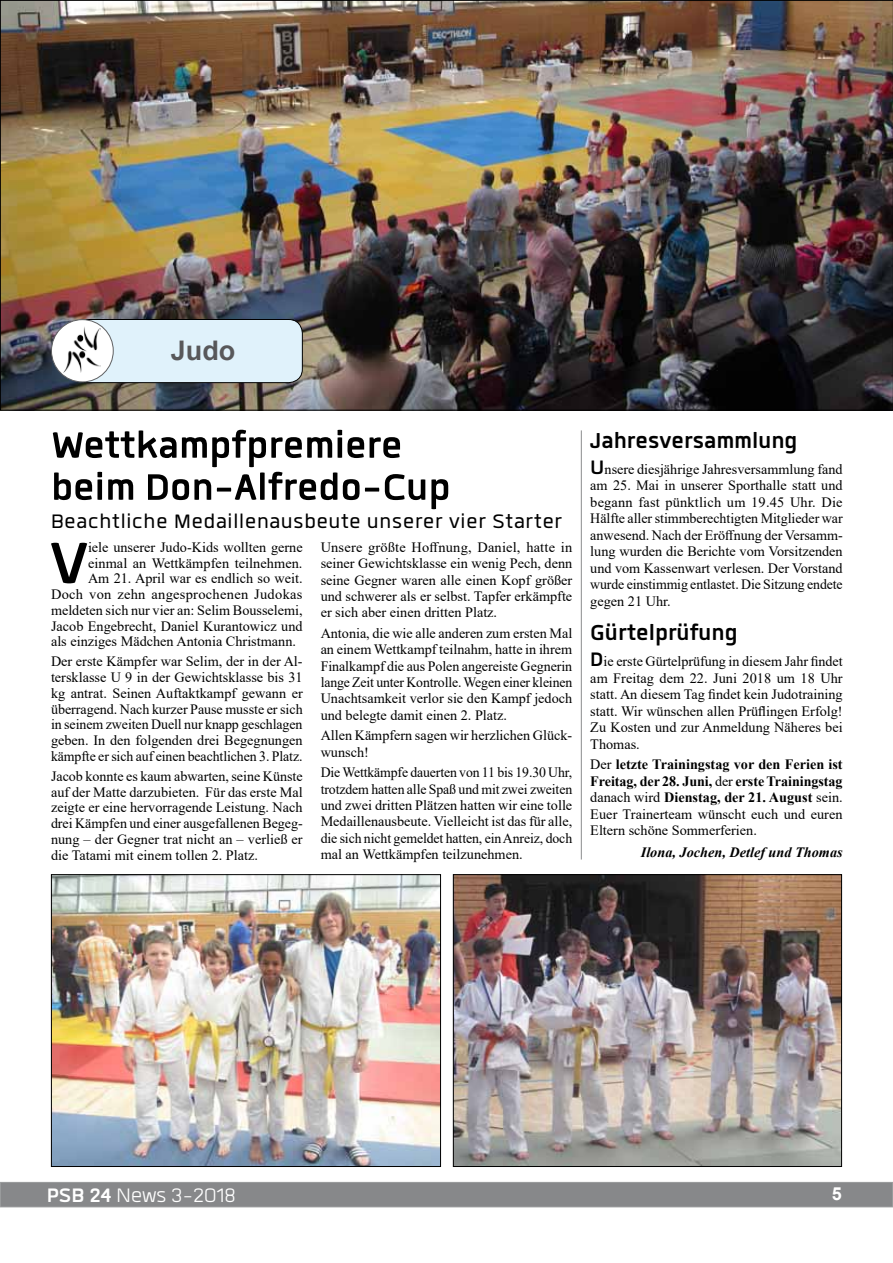
<style>
.page{position:relative;width:893px;height:1263px;background:#fff}
.page>*{position:absolute;margin:0;border:0;box-sizing:border-box;transform-origin:0 0}
.t1{font:700 81.3px "Quan";color:#000}
.t2{font:700 51px/42px "Quan";color:#000}
.t3{font:700 30px "Quan";color:#000}
.t4{font:27px "Quan";letter-spacing:.03em;color:#000}
.t5{font:27px "Quan";color:#fff}
.t6{font:700 27px "Arial";color:#58585a}
.t7{font:700 18px "Arial";color:#fff}
.t8{font:14.25px/16.4px "Times New Roman";color:#000;text-align:justify}
.t9{font:700 14.25px/16.5px "Times New Roman";letter-spacing:-.005em;color:#000;text-align:justify}
.t10{font:14.25px "Times New Roman";letter-spacing:.02em;color:#000}
.t11{font:italic 700 14.25px "Times New Roman";color:#000}
.s1{font-family:"Quan";font-weight:700;font-size:27px}
.s2{font-weight:400}
.s3{font-weight:700}
</style>
<div class="page">
<div style="left:0;top:1182px;width:893px;height:25px;background:#87888a"></div>
<div style="left:0;top:1182px;width:893px;height:25px;border:1px solid #9c9e9f"></div>
<img style="left:2px;top:2px;width:889px;height:406px">
<img style="left:53px;top:876px;width:386px;height:289px">
<div style="left:51px;top:874px;width:390px;height:293px;border:1px solid #000"></div>
<img style="left:455px;top:876px;width:385px;height:289px">
<div style="left:453px;top:874px;width:389px;height:293px;border:1px solid #000"></div>
<div style="left:73px;top:319px;width:229px;height:64px;background:#e0f2fb;border-radius:14px"></div>
<div style="left:73px;top:319px;width:230px;height:64px;border:1px solid #000;border-radius:14px"></div>
<div style="left:51px;top:320px;width:62px;height:62px;background:#fff;border-radius:50%"></div>
<div style="left:51px;top:319px;width:63px;height:63px;border:1px solid #606163;border-radius:50%"></div>
<img style="left:63px;top:327px;width:38px;height:46px">
<hr style="left:581px;top:430px;width:1px;height:429px;background:#8b8c8e">
<h3 class="t6" style="left:171px;top:331px;width:66px">Judo</h3>
<h2 class="t2" style="left:51px;top:423px;width:401px">Wettkampfpremiere beim Don-Alfredo-Cup</h2>
<h3 class="t3" style="left:590px;top:426px;width:209px">Jahresversammlung</h3>
<p class="t8" style="left:590px;top:460px;width:254px"><span class="s1">U</span>nsere diesjährige Jahresversammlung fand am 25. Mai in unserer Sporthalle statt und begann fast pünktlich um 19.45 Uhr. Die Hälfte aller stimmberechtigten Mitglieder war anwesend. Nach der Eröffnung der Versamm&shy;lung wurden die Berichte vom Vorsitzenden und vom Kassenwart verlesen. Der Vorstand wurde einstimmig entlastet. Die Sitzung endete gegen 21 Uhr.</p>
<h3 class="t3" style="left:590px;top:618px;width:149px">Gürtelprüfung</h3>
<p class="t8" style="left:590px;top:652px;width:254px"><span class="s1">D</span>ie erste Gürtelprüfung in diesem Jahr findet am Freitag dem 22. Juni 2018 um 18 Uhr statt. An diesem Tag findet kein Judotraining statt. Wir wünschen allen Prüflingen Erfolg!<br>Zu Kosten und zur Anmeldung Näheres bei Thomas.</p>
<p class="t9" style="left:590px;top:756px;width:254px"><span class="s2">Der</span> letzte Trainingstag vor den Ferien ist Freitag, der 28. Juni, <span class="s2">der</span> erste Trainingstag <span class="s2">danach wird</span> Dienstag, der 21. August <span class="s2">sein.<br>Euer Trainerteam wünscht euch und euren Eltern schöne Sommerferien.</span></p>
<p class="t11" style="left:641px;top:842px;width:203px">Ilona, Jochen, Detlef und Thomas</p>
<h3 class="t4" style="left:51px;top:509px;width:512px">Beachtliche Medaillenausbeute unserer vier Starter</h3>
<p class="t8" style="left:321px;top:538px;width:253px">Unsere größte Hoffnung, Daniel, hatte in seiner Gewichtsklasse ein wenig Pech, denn seine Gegner waren alle einen Kopf größer und schwerer als er selbst. Tapfer erkämpfte er sich aber einen dritten Platz.</p>
<p class="t8" style="left:321px;top:624px;width:253px">Antonia, die wie alle anderen zum ersten Mal an einem Wettkampf teilnahm, hatte in ihrem Finalkampf die aus Polen angereiste Gegnerin lange Zeit unter Kontrolle. Wegen einer kleinen Unachtsamkeit verlor sie den Kampf jedoch und belegte damit einen 2. Platz.</p>
<p class="t8" style="left:321px;top:727px;width:253px">Allen Kämpfern sagen wir herzlichen Glück&shy;wunsch!</p>
<p class="t8" style="left:321px;top:764px;width:253px">Die Wettkämpfe dauerten von 11 bis 19.30 Uhr, trotzdem hatten alle Spaß und mit zwei zweiten und zwei dritten Plätzen hatten wir eine tolle Medaillenausbeute. Vielleicht ist das für alle, die sich nicht gemeldet hatten, ein Anreiz, doch mal an Wettkämpfen teilzunehmen.</p>
<h1 class="t1" style="left:50px;top:524px;width:39px">V</h1>
<p class="t8" style="left:88px;top:538px;width:216px">iele unserer Judo-Kids wollten gerne</p>
<p class="t8" style="left:88px;top:554px;width:216px">einmal an Wettkämpfen teilnehmen.</p>
<p class="t8" style="left:88px;top:570px;width:216px">Am 21. April war es endlich so weit.</p>
<p class="t10" style="left:51px;top:584px;width:253px">Doch von zehn angesprochenen Judokas</p>
<p class="t8" style="left:51px;top:601px;width:253px">meldeten sich nur vier an: Selim Bousselemi,</p>
<p class="t8" style="left:51px;top:617px;width:253px">Jacob Engebrecht, Daniel Kurantowicz und</p>
<p class="t8" style="left:51px;top:633px;width:246px">als einziges Mädchen Antonia Christmann.</p>
<p class="t8" style="left:51px;top:653px;width:253px;line-height:15.8px">Der erste Kämpfer war Selim, der in der Al&shy;tersklasse U 9 in der Gewichtsklasse bis 31 kg antrat. Seinen Auftaktkampf gewann er überragend. Nach kurzer Pause musste er sich in seinem zweiten Duell nur knapp geschlagen geben. In den folgenden drei Begegnungen kämpfte er sich auf einen beachtlichen 3. Platz.</p>
<p class="t8" style="left:51px;top:768px;width:253px;line-height:15.8px">Jacob konnte es kaum abwarten, seine Künste auf der Matte darzubieten. Für das erste Mal zeigte er eine hervorragende Leistung. Nach drei Kämpfen und einer ausgefallenen Begeg&shy;nung – der Gegner trat nicht an – verließ er die Tatami mit einem tollen 2. Platz.</p>
<h3 class="t5" style="left:47px;top:1182px;width:191px"><span class="s3">PSB 24</span> News 3-2018</h3>
<p class="t7" style="left:832px;top:1181px;width:12px">5</p>
</div>
